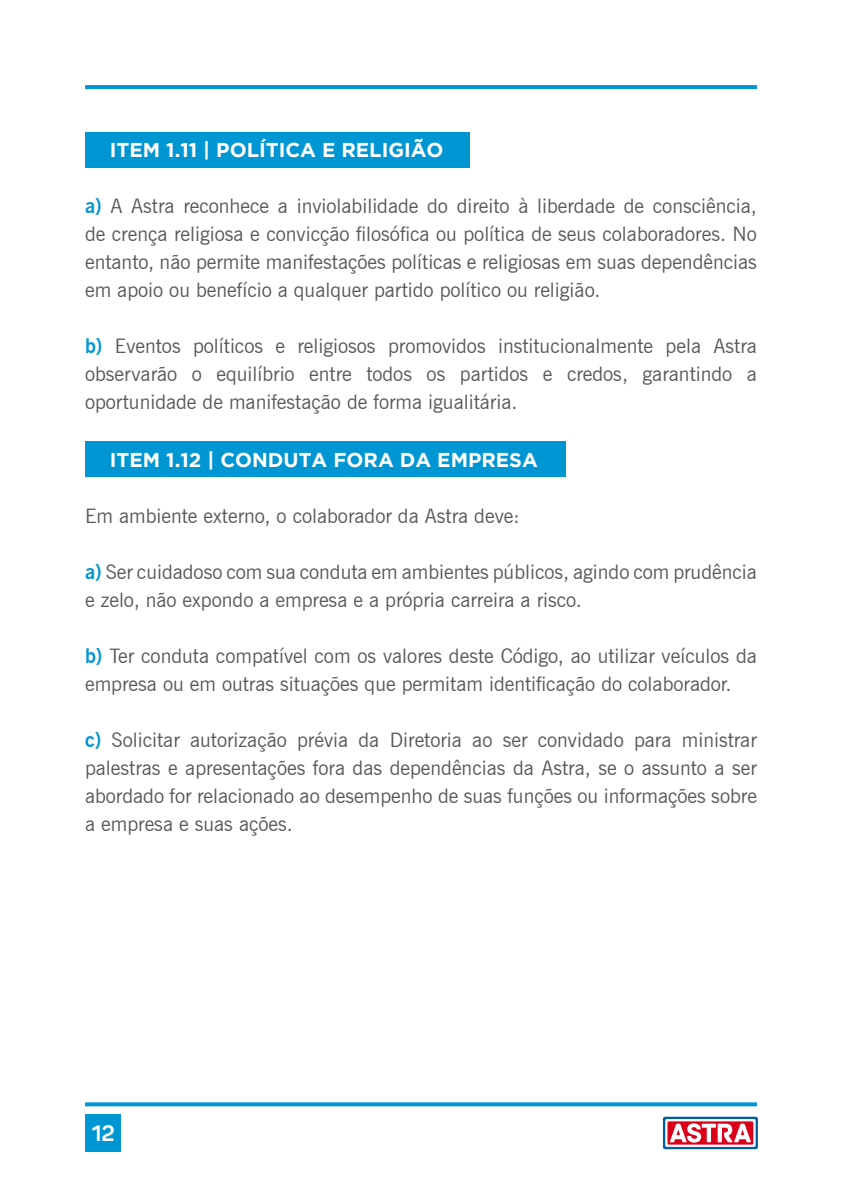
<style>
.page{position:relative;width:842px;height:1191px;background:#fff}
.page>*{position:absolute;margin:0;border:0;box-sizing:border-box;transform-origin:0 0}
.t1{font:700 22px "Panton";color:#fff}
.t2{font:20px/28px "News Gothic BT";color:#58585a;text-align:justify}
.t3{font:700 20px "Gotham";color:#fff}
.s1{font-weight:700;color:#0096d3}
</style>
<div class="page">
<svg style="left:85px;top:85px;width:672px;height:4px;fill:#0096d3"></svg>
<svg style="left:85px;top:1102px;width:672px;height:4px;fill:#0096d3"></svg>
<div style="left:86px;top:1114px;width:35px;height:37px;background:#0096d3"></div>
<div style="left:86px;top:132px;width:384px;height:36px;background:#0096d3"></div>
<div style="left:86px;top:442px;width:480px;height:35px;background:#0096d3"></div>
<svg style="left:662px;top:1116px;width:96px;height:34px"></svg>
<p class="t3" style="left:110px;top:139px;width:335px">ITEM 1.11 | POLÍTICA E RELIGIÃO</p>
<p class="t2" style="left:85px;top:192px;width:673px"><span class="s1">a)</span> A Astra reconhece a inviolabilidade do direito à liberdade de consciência, de crença religiosa e convicção filosófica ou política de seus colaboradores. No entanto, não permite manifestações políticas e religiosas em suas dependências em apoio ou benefício a qualquer partido político ou religião.</p>
<p class="t2" style="left:85px;top:332px;width:673px"><span class="s1">b)</span> Eventos políticos e religiosos promovidos institucionalmente pela Astra observarão o equilíbrio entre todos os partidos e credos, garantindo a oportunidade de manifestação de forma igualitária.</p>
<p class="t3" style="left:110px;top:448px;width:429px">ITEM 1.12 | CONDUTA FORA DA EMPRESA</p>
<p class="t2" style="left:85px;top:501px;width:436px">Em ambiente externo, o colaborador da Astra deve:</p>
<p class="t2" style="left:85px;top:557px;width:673px"><span class="s1">a)</span> Ser cuidadoso com sua conduta em ambientes públicos, agindo com prudência e zelo, não expondo a empresa e a própria carreira a risco.</p>
<p class="t2" style="left:85px;top:641px;width:673px"><span class="s1">b)</span> Ter conduta compatível com os valores deste Código, ao utilizar veículos da empresa ou em outras situações que permitam identificação do colaborador.</p>
<p class="t2" style="left:85px;top:725px;width:673px"><span class="s1">c)</span> Solicitar autorização prévia da Diretoria ao ser convidado para ministrar palestras e apresentações fora das dependências da Astra, se o assunto a ser abordado for relacionado ao desempenho de suas funções ou informações sobre a empresa e suas ações.</p>
<p class="t1" style="left:92px;top:1120px;width:24px">12</p>
</div>
